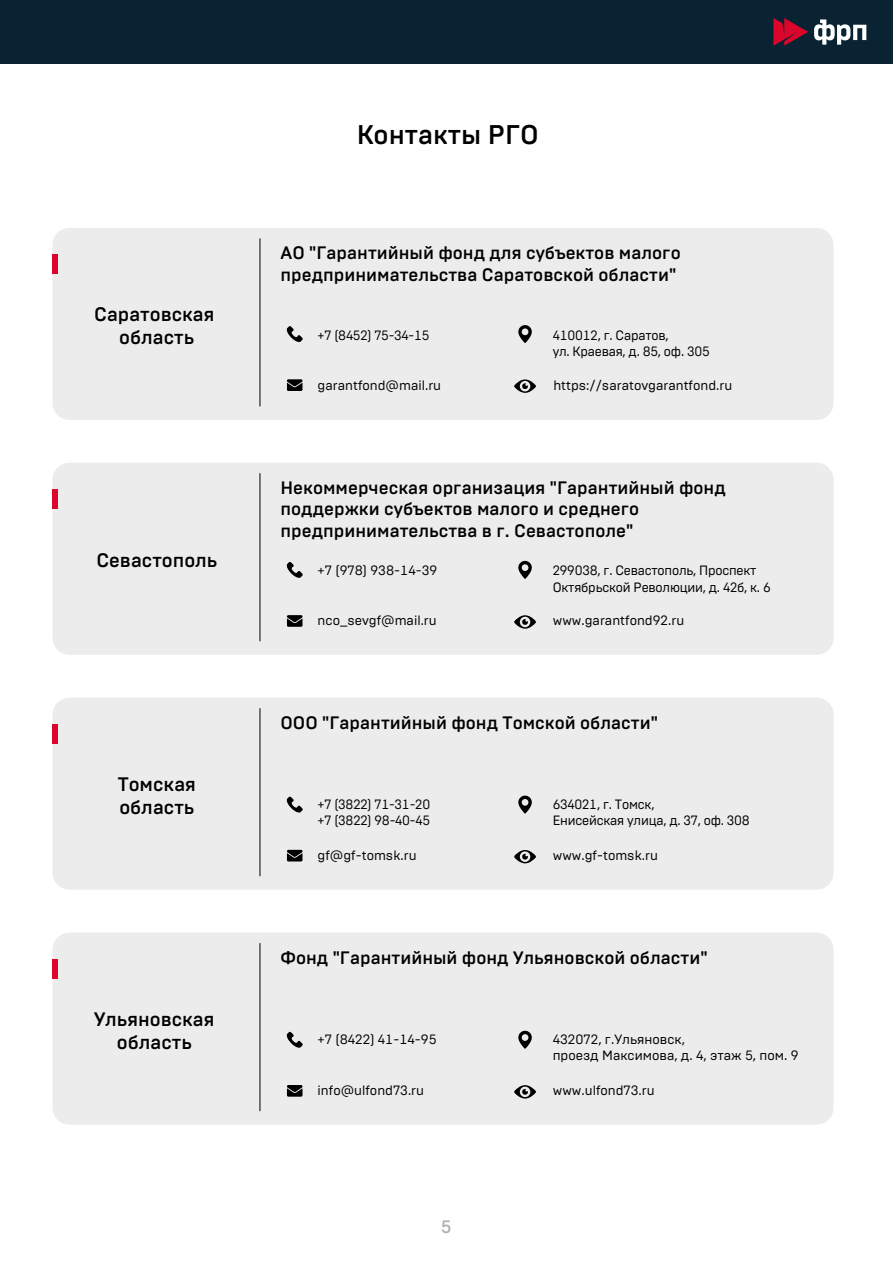
<style>
.page{position:relative;width:893px;height:1263px;background:#fff}
.page>*{position:absolute;margin:0;border:0;box-sizing:border-box;transform-origin:0 0}
.t1{font:500 27px "Brutal Type";color:#000}
.t2{font:500 19.5px/23.4px "Brutal Type";color:#000;text-align:center}
.t3{font:500 18px/21.6px "Brutal Type";color:#000}
.t4{font:500 18px "Brutal Type";color:#b1b1b1}
.t5{font:13.5px/16.2px "Brutal Type";color:#000}
</style>
<div class="page">
<div style="left:53px;top:228px;width:781px;height:192px;background:#ececec;border-radius:17px"></div>
<hr style="left:260px;top:238px;width:1px;height:168px;background:#000">
<div style="left:52px;top:255px;width:6px;height:19px;background:#dc052b"></div>
<svg style="left:514px;top:379px;width:22px;height:14px"></svg>
<svg style="left:287px;top:326px;width:16px;height:16px"></svg>
<svg style="left:518px;top:325px;width:14px;height:18px"></svg>
<svg style="left:287px;top:379px;width:16px;height:12px"></svg>
<div style="left:53px;top:463px;width:781px;height:192px;background:#ececec;border-radius:17px"></div>
<hr style="left:260px;top:473px;width:1px;height:168px;background:#000">
<div style="left:52px;top:489px;width:6px;height:20px;background:#dc052b"></div>
<svg style="left:514px;top:615px;width:22px;height:14px"></svg>
<svg style="left:287px;top:562px;width:16px;height:16px"></svg>
<svg style="left:518px;top:561px;width:14px;height:18px"></svg>
<svg style="left:287px;top:615px;width:16px;height:12px"></svg>
<div style="left:53px;top:932px;width:781px;height:192px;background:#ececec;border-radius:17px"></div>
<hr style="left:260px;top:943px;width:1px;height:168px;background:#000">
<div style="left:52px;top:959px;width:6px;height:19px;background:#dc052b"></div>
<svg style="left:514px;top:1085px;width:22px;height:13px"></svg>
<svg style="left:287px;top:1031px;width:16px;height:17px"></svg>
<svg style="left:518px;top:1031px;width:14px;height:18px"></svg>
<svg style="left:287px;top:1085px;width:16px;height:12px"></svg>
<div style="left:53px;top:698px;width:781px;height:192px;background:#ececec;border-radius:17px"></div>
<hr style="left:260px;top:708px;width:1px;height:168px;background:#000">
<div style="left:52px;top:724px;width:6px;height:19px;background:#dc052b"></div>
<svg style="left:514px;top:850px;width:22px;height:13px"></svg>
<svg style="left:287px;top:796px;width:16px;height:16px"></svg>
<svg style="left:518px;top:796px;width:14px;height:18px"></svg>
<svg style="left:287px;top:850px;width:16px;height:11px"></svg>
<div style="left:0;top:0;width:893px;height:64px;background:#0a2332"></div>
<svg style="left:773px;top:18px;width:35px;height:28px"></svg>
<svg style="left:814px;top:19px;width:52px;height:26px"></svg>
<h2 class="t2" style="left:94px;top:302px;width:122px">Саратовская область</h2>
<h2 class="t2" style="left:96px;top:549px;width:122px">Севастополь</h2>
<h2 class="t2" style="left:118px;top:772px;width:80px;text-align:left">Томская область</h2>
<h2 class="t2" style="left:94px;top:1007px;width:122px">Ульяновская область</h2>
<h1 class="t1" style="left:357px;top:119px;width:184px">Контакты РГО</h1>
<h3 class="t3" style="left:281px;top:242px;width:402px">АО "Гарантийный фонд для субъектов малого предпринимательства Саратовской области"</h3>
<p class="t5" style="left:318px;top:327px;width:113px">+7 (8452) 75-34-15</p>
<p class="t5" style="left:318px;top:377px;width:125px">garantfond@mail.ru</p>
<p class="t5" style="left:553px;top:327px;width:159px">410012, г. Саратов,<br>ул. Краевая, д. 85, оф. 305</p>
<p class="t5" style="left:553px;top:377px;width:180px">https://saratovgarantfond.ru</p>
<h3 class="t3" style="left:281px;top:477px;width:447px">Некоммерческая организация "Гарантийный фонд поддержки субъектов малого и среднего предпринимательства в г. Севастополе"</h3>
<p class="t5" style="left:318px;top:563px;width:121px">+7 (978) 938-14-39</p>
<p class="t5" style="left:318px;top:612px;width:121px">nco_sevgf@mail.ru</p>
<p class="t5" style="left:553px;top:563px;width:219px">299038, г. Севастополь, Проспект<br>Октябрьской Революции, д. 42б, к. 6</p>
<p class="t5" style="left:553px;top:612px;width:133px">www.garantfond92.ru</p>
<h3 class="t3" style="left:281px;top:712px;width:379px">ООО "Гарантийный фонд Томской области"</h3>
<p class="t5" style="left:318px;top:796px;width:114px">+7 (3822) 71-31-20 +7 (3822) 98-40-45</p>
<p class="t5" style="left:318px;top:847px;width:100px">gf@gf-tomsk.ru</p>
<p class="t5" style="left:553px;top:796px;width:199px">634021, г. Томск,<br>Енисейская улица, д. 37, оф. 308</p>
<p class="t5" style="left:553px;top:847px;width:107px">www.gf-tomsk.ru</p>
<h3 class="t3" style="left:281px;top:947px;width:428px">Фонд "Гарантийный фонд Ульяновской области"</h3>
<p class="t5" style="left:318px;top:1031px;width:120px">+7 (8422) 41-14-95</p>
<p class="t5" style="left:318px;top:1082px;width:108px">info@ulfond73.ru</p>
<h3 class="t4" style="left:441px;top:1216px;width:13px">5</h3>
<p class="t5" style="left:553px;top:1031px;width:247px">432072, г.Ульяновск,<br>проезд Максимова, д. 4, этаж 5, пом. 9</p>
<p class="t5" style="left:553px;top:1082px;width:103px">www.ulfond73.ru</p>
</div>
